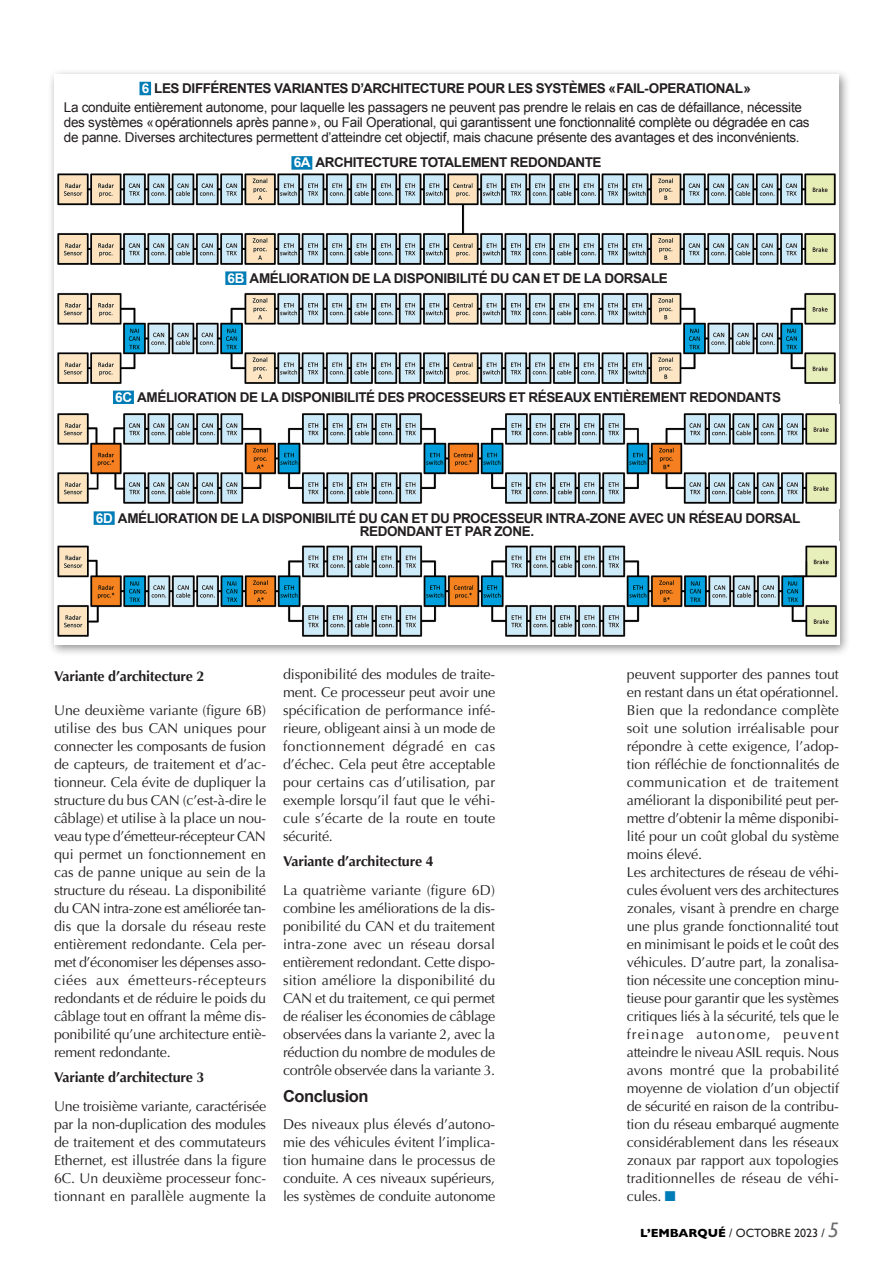
<style>
.page{position:relative;width:893px;height:1263px;background:#fff}
.page>*{position:absolute;margin:0;border:0;box-sizing:border-box;transform-origin:0 0}
.t1{font:700 16.5px "Arial";letter-spacing:-.03em;color:#231f20}
.t2{font:14.25px/18px "Optima";letter-spacing:-.015em;color:#231f20;text-align:justify}
.t3{font:700 14.25px "Optima";letter-spacing:-.015em;color:#231f20}
.t4{font:13.5px/19.2px "Arial";letter-spacing:-.02em;color:#231f20}
.t5{font:700 13.5px/13.5px "Arial";letter-spacing:-.03em;color:#231f20;text-align:center}
.t6{font:12px "Gill Sans";color:#231f20}
.s1{font-weight:700;color:#fff}
.s2{font-weight:700}
.s3{color:#fff}
.s4{color:#007cb6}
.s5{font-weight:700;color:#000}
.s6{font-style:italic;font-size:21px;color:#6c6d70}
</style>
<div class="page">
<div style="left:48px;top:68px;width:803px;height:589px;background:#231f20;opacity:.5"></div>
<div style="left:54px;top:74px;width:785px;height:570px;background:#fff"></div>
<img style="left:57px;top:173px;width:779px;height:100px">
<div style="left:291px;top:156px;width:21px;height:14px;background:#007cb6"></div>
<div style="left:225px;top:271px;width:21px;height:14px;background:#007cb6"></div>
<img style="left:57px;top:292px;width:779px;height:99px">
<div style="left:113px;top:391px;width:21px;height:13px;background:#007cb6"></div>
<img style="left:57px;top:413px;width:780px;height:91px">
<div style="left:94px;top:511px;width:21px;height:14px;background:#007cb6"></div>
<img style="left:57px;top:545px;width:780px;height:92px">
<div style="left:139px;top:82px;width:12px;height:13px;background:#007cb6"></div>
<p class="t4" style="left:64px;top:79px;width:740px;text-indent:78px"><span class="s1">6</span> <span class="s2">LES DIFFÉRENTES VARIANTES D’ARCHITECTURE POUR LES SYSTÈMES «FAIL-OPERATIONAL»<br></span>La conduite entièrement autonome, pour laquelle les passagers ne peuvent pas prendre le relais en cas de défaillance, nécessite</p>
<p class="t4" style="left:64px;top:115px;width:747px;line-height:15px">des systèmes «opérationnels après panne», ou Fail Operational, qui garantissent une fonctionnalité complète ou dégradée en cas de panne. Diverses architectures permettent d’atteindre cet objectif, mais chacune présente des avantages et des inconvénients.</p>
<p class="t5" style="left:294px;top:156px;width:309px"><span class="s3">6A</span> ARCHITECTURE TOTALEMENT REDONDANTE</p>
<p class="t5" style="left:228px;top:272px;width:442px"><span class="s3">6B</span> AMÉLIORATION DE LA DISPONIBILITÉ DU CAN ET DE LA DORSALE</p>
<p class="t5" style="left:115px;top:391px;width:667px"><span class="s3">6C</span> AMÉLIORATION DE LA DISPONIBILITÉ DES PROCESSEURS ET RÉSEAUX ENTIÈREMENT REDONDANTS</p>
<p class="t5" style="left:96px;top:512px;width:706px"><span class="s3">6D</span> AMÉLIORATION DE LA DISPONIBILITÉ DU CAN ET DU PROCESSEUR INTRA-ZONE AVEC UN RÉSEAU DORSAL<br>REDONDANT ET PAR ZONE.</p>
<p class="t3" style="left:54px;top:668px;width:152px">Variante d’architecture 2</p>
<p class="t2" style="left:54px;top:702px;width:214px">Une deuxième variante (figure 6B) utilise des bus CAN uniques pour connecter les composants de fusion de capteurs, de traitement et d’ac&shy;tionneur. Cela évite de dupliquer la structure du bus CAN (c’est-à-dire le câblage) et utilise à la place un nou&shy;veau type d’émetteur-récepteur CAN qui permet un fonctionnement en cas de panne unique au sein de la structure du réseau. La disponibilité du CAN intra-zone est améliorée tan&shy;dis que la dorsale du réseau reste entièrement redondante. Cela per&shy;met d’économiser les dépenses asso&shy;ciées aux émetteurs-récepteurs redondants et de réduire le poids du câblage tout en offrant la même dis&shy;ponibilité qu’une architecture entiè&shy;rement redondante.</p>
<p class="t3" style="left:54px;top:1069px;width:152px">Variante d’architecture 3</p>
<p class="t2" style="left:54px;top:1098px;width:214px">Une troisième variante, caractérisée par la non-duplication des modules de traitement et des commutateurs Ethernet, est illustrée dans la figure 6C. Un deuxième processeur fonc&shy;tionnant en parallèle augmente la</p>
<p class="t2" style="left:283px;top:665px;width:214px">disponibilité des modules de traite&shy;ment. Ce processeur peut avoir une spécification de performance infé&shy;rieure, obligeant ainsi à un mode de fonctionnement dégradé en cas d’échec. Cela peut être acceptable pour certains cas d’utilisation, par exemple lorsqu’il faut que le véhi&shy;cule s’écarte de la route en toute sécurité.</p>
<p class="t3" style="left:283px;top:853px;width:152px">Variante d’architecture 4</p>
<p class="t2" style="left:283px;top:881px;width:214px">La quatrième variante (figure 6D) combine les améliorations de la dis&shy;ponibilité du CAN et du traitement intra-zone avec un réseau dorsal entièrement redondant. Cette dispo&shy;sition améliore la disponibilité du CAN et du traitement, ce qui permet de réaliser les économies de câblage observées dans la variante 2, avec la réduction du nombre de modules de contrôle observée dans la variante 3.</p>
<p class="t1" style="left:283px;top:1085px;width:87px">Conclusion</p>
<p class="t2" style="left:283px;top:1116px;width:214px">Des niveaux plus élevés d’autono&shy;mie des véhicules évitent l’implica&shy;tion humaine dans le processus de conduite. A ces niveaux supérieurs, les systèmes de conduite autonome</p>
<p class="t2" style="left:627px;top:666px;width:214px;text-align:left">peuvent supporter des pannes tout en restant dans un état opérationnel.<br>Bien que la redondance complète soit une solution irréalisable pour répondre à cette exigence, l’adop&shy;tion réfléchie de fonctionnalités de communication et de traitement améliorant la disponibilité peut per&shy;mettre d’obtenir la même disponibi&shy;lité pour un coût global du système moins élevé.<br>Les architectures de réseau de véhi&shy;cules évoluent vers des architectures zonales, visant à prendre en charge une plus grande fonctionnalité tout en minimisant le poids et le coût des véhicules. D’autre part, la zonalisa&shy;tion nécessite une conception minu&shy;tieuse pour garantir que les systèmes critiques liés à la sécurité, tels que le freinage autonome, peuvent atteindre le niveau ASIL requis. Nous avons montré que la probabilité moyenne de violation d’un objectif de sécurité en raison de la contribu&shy;tion du réseau embarqué augmente considérablement dans les réseaux zonaux par rapport aux topologies traditionnelles de réseau de véhi&shy;cules. <span class="s4">■</span></p>
<p class="t6" style="left:640px;top:1226px;width:200px"><span class="s5">L’EMBARQUÉ</span> / OCTOBRE 2023 / <span class="s6">5</span></p>
</div>
